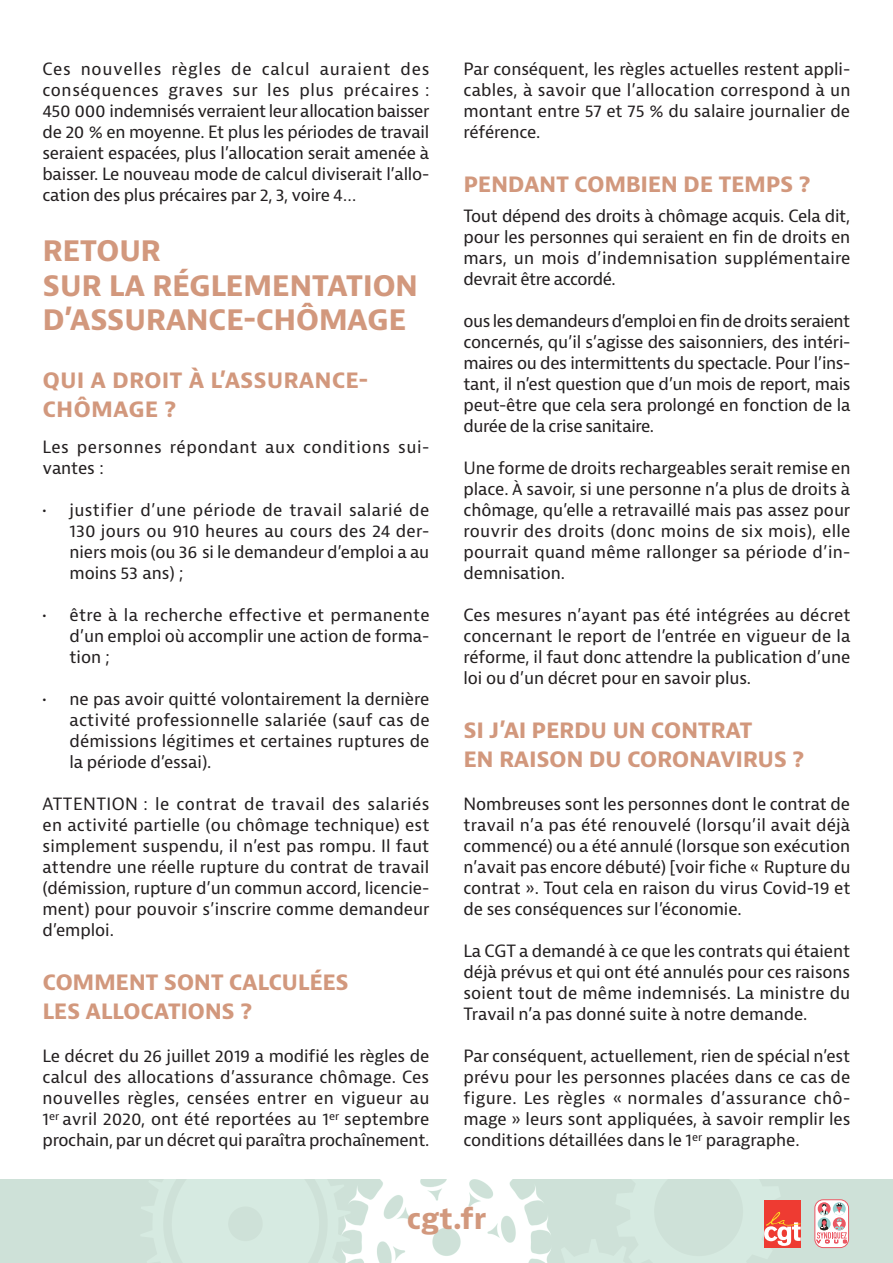
<style>
.page{position:relative;width:893px;height:1263px;background:#fff}
.page>*{position:absolute;margin:0;border:0;box-sizing:border-box;transform-origin:0 0}
.Style_de_paragraphe{font:700 30px/34.5px "Bernina Sans";letter-spacing:-.02em;color:#d2987d}
.t1{font:700 28.5px "Bernina Sans";color:#d2987d}
.Style_de_paragraphe-2{font:700 22.5px/28.5px "Bernina Sans";letter-spacing:-.02em;color:#d2987d}
.Style_de_paragraphe-3{font:700 22.5px/28.5px "Bernina Sans";color:#d2987d}
.Style_de_paragraphe-4{font:16.5px/21px "Bernina Sans";letter-spacing:-.005em;color:#231f20;text-align:justify}
.Style_de_paragraphe-5{font:16.5px/21px "Bernina Sans";letter-spacing:.03em;color:#231f20}
</style>
<div class="page">
<img style="left:0;top:1180px;width:893px;height:83px">
<svg style="left:815px;top:1200px;width:33px;height:47px"></svg>
<div style="left:815px;top:1199px;width:34px;height:49px;border:1px solid #eb5863;border-radius:8px"></div>
<svg style="left:817px;top:1203px;width:30px;height:40px"></svg>
<div style="left:764px;top:1200px;width:36px;height:47px;background:#ee3b32"></div>
<svg style="left:764px;top:1212px;width:37px;height:34px"></svg>
<p class="Style_de_paragraphe-4" style="left:43px;top:59px;width:389px">Ces nouvelles règles de calcul auraient des conséquences graves sur les plus précaires :<br>450 000 indemnisés verraient leur allocation baisser de 20 % en moyenne. Et plus les périodes de travail seraient espacées, plus l’allocation serait amenée à baisser. Le nouveau mode de calcul diviserait l’allo&shy;cation des plus précaires par 2, 3, voire 4…</p>
<p class="Style_de_paragraphe" style="left:43px;top:233px;width:377px">RETOUR<br>SUR LA RÉGLEMENTATION<br>D’ASSURANCE-CHÔMAGE</p>
<p class="Style_de_paragraphe-3" style="left:43px;top:366px;width:328px">QUI A DROIT À L’ASSURANCE-<br>CHÔMAGE ?</p>
<p class="Style_de_paragraphe-5" style="left:43px;top:437px;width:388px">Les personnes répondant aux conditions sui&shy;vantes :</p>
<p class="Style_de_paragraphe-4" style="left:70px;top:500px;width:361px;text-indent:-27px">• justifier d’une période de travail salarié de 130 jours ou 910 heures au cours des 24 der&shy;niers mois (ou 36 si le demandeur d’emploi a au moins 53 ans) ;</p>
<p class="Style_de_paragraphe-4" style="left:70px;top:605px;width:362px;text-indent:-27px">• être à la recherche effective et permanente d’un emploi où accomplir une action de forma&shy;tion ;</p>
<p class="Style_de_paragraphe-4" style="left:70px;top:689px;width:362px;text-indent:-27px">• ne pas avoir quitté volontairement la dernière activité professionnelle salariée (sauf cas de démissions légitimes et certaines ruptures de la période d’essai).</p>
<p class="Style_de_paragraphe-4" style="left:43px;top:794px;width:389px">ATTENTION : le contrat de travail des salariés en activité partielle (ou chômage technique) est simplement suspendu, il n’est pas rompu. Il faut attendre une réelle rupture du contrat de travail (démission, rupture d’un commun accord, licencie&shy;ment) pour pouvoir s’inscrire comme demandeur d’emploi.</p>
<p class="Style_de_paragraphe-2" style="left:43px;top:968px;width:308px">COMMENT SONT CALCULÉES<br>LES ALLOCATIONS ?</p>
<p class="Style_de_paragraphe-4" style="left:43px;top:1046px;width:388px">Le décret du 26 juillet 2019 a modifié les règles de calcul des allocations d’assurance chômage. Ces nouvelles règles, censées entrer en vigueur au 1<sup>er</sup> avril 2020, ont été reportées au 1<sup>er</sup> septembre prochain, par un décret qui paraîtra prochaînement.</p>
<p class="Style_de_paragraphe-4" style="left:463px;top:59px;width:389px">Par conséquent, les règles actuelles restent appli&shy;cables, à savoir que l’allocation correspond à un montant entre 57 et 75 % du salaire journalier de référence.</p>
<p class="Style_de_paragraphe-2" style="left:463px;top:170px;width:349px">PENDANT COMBIEN DE TEMPS ?</p>
<p class="Style_de_paragraphe-4" style="left:463px;top:206px;width:389px">Tout dépend des droits à chômage acquis. Cela dit, pour les personnes qui seraient en fin de droits en mars, un mois d’indemnisation supplémentaire devrait être accordé.</p>
<p class="Style_de_paragraphe-4" style="left:463px;top:311px;width:388px">ous les demandeurs d’emploi en fin de droits seraient concernés, qu’il s’agisse des saisonniers, des intéri&shy;maires ou des intermittents du spectacle. Pour l’ins&shy;tant, il n’est question que d’un mois de report, mais peut-être que cela sera prolongé en fonction de la durée de la crise sanitaire.</p>
<p class="Style_de_paragraphe-4" style="left:463px;top:458px;width:388px">Une forme de droits rechargeables serait remise en place. À savoir, si une personne n’a plus de droits à chômage, qu’elle a retravaillé mais pas assez pour rouvrir des droits (donc moins de six mois), elle pourrait quand même rallonger sa période d’in&shy;demnisation.</p>
<p class="Style_de_paragraphe-4" style="left:463px;top:605px;width:388px">Ces mesures n’ayant pas été intégrées au décret concernant le report de l’entrée en vigueur de la réforme, il faut donc attendre la publication d’une loi ou d’un décret pour en savoir plus.</p>
<p class="Style_de_paragraphe-2" style="left:463px;top:716px;width:343px">SI J’AI PERDU UN CONTRAT<br>EN RAISON DU CORONAVIRUS ?</p>
<p class="Style_de_paragraphe-4" style="left:463px;top:794px;width:388px">Nombreuses sont les personnes dont le contrat de travail n’a pas été renouvelé (lorsqu’il avait déjà commencé) ou a été annulé (lorsque son exécution n’avait pas encore débuté) [voir fiche « Rupture du contrat ». Tout cela en raison du virus Covid-19 et de ses conséquences sur l’économie.</p>
<p class="Style_de_paragraphe-4" style="left:463px;top:941px;width:388px">La CGT a demandé à ce que les contrats qui étaient déjà prévus et qui ont été annulés pour ces raisons soient tout de même indemnisés. La ministre du Travail n’a pas donné suite à notre demande.</p>
<p class="Style_de_paragraphe-4" style="left:463px;top:1046px;width:389px">Par conséquent, actuellement, rien de spécial n’est prévu pour les personnes placées dans ce cas de figure. Les règles « normales d’assurance chô&shy;mage » leurs sont appliquées, à savoir remplir les conditions détaillées dans le 1<sup>er</sup> paragraphe.</p>
<p class="t1" style="left:407px;top:1200px;width:81px">cgt.fr</p>
</div>
